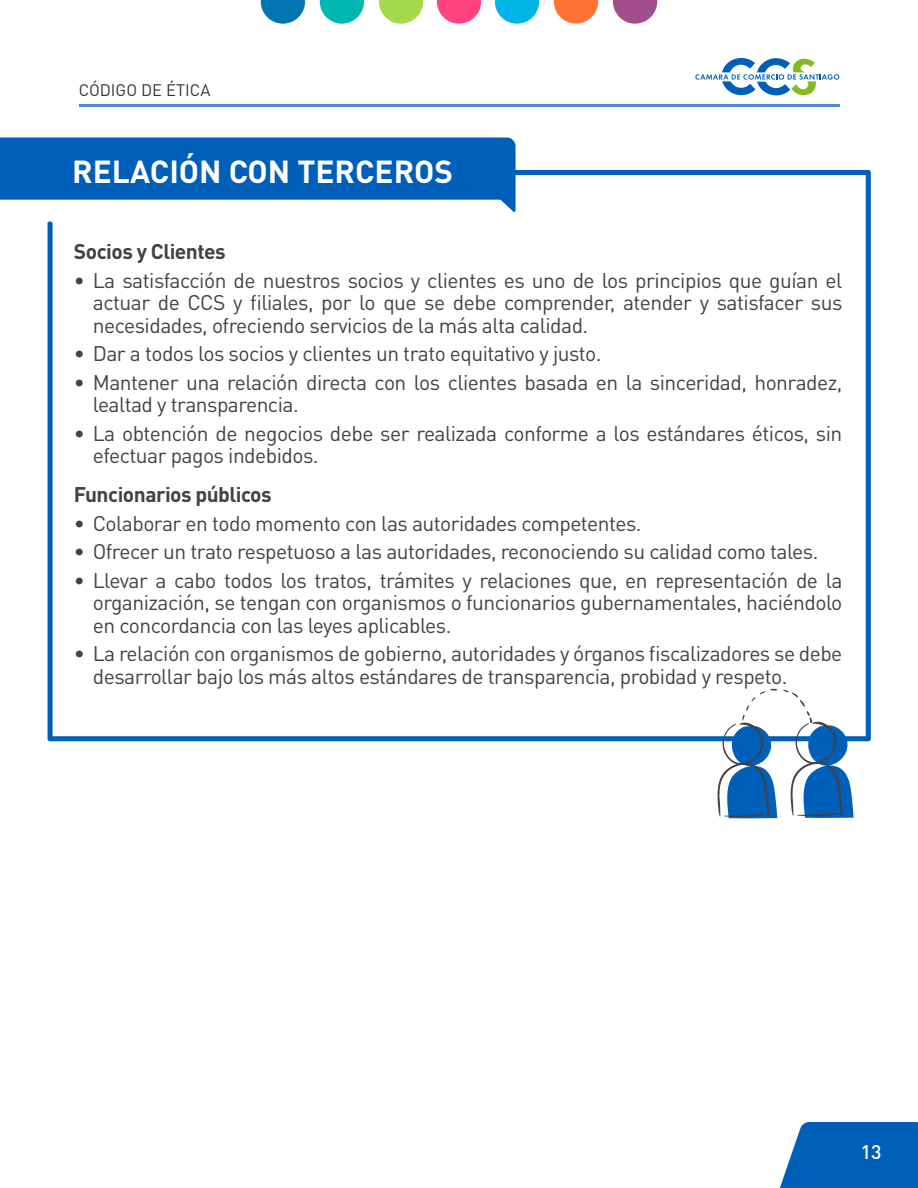
<style>
.page{position:relative;width:918px;height:1188px;background:#fff}
.page>*{position:absolute;margin:0;border:0;box-sizing:border-box;transform-origin:0 0}
.t1{font:700 31.5px "DIN Pro";color:#fff}
.t2{font:21px/22.5px "DIN Pro";letter-spacing:-.025em;color:#424244}
.t3{font:700 21px "DIN Pro";letter-spacing:-.025em;color:#424244}
.t4{font:500 19.5px "DIN Pro";color:#fff}
.t5{font:16.5px "DIN Pro";color:#000}
</style>
<div class="page">
<svg style="left:780px;top:1122px;width:138px;height:66px;background:#156cbf"></svg>
<hr style="left:79px;top:105px;width:760px;height:2px;background:#005fb9">
<svg style="left:613px;top:0;width:44px;height:24px"></svg>
<svg style="left:554px;top:0;width:44px;height:24px"></svg>
<svg style="left:495px;top:0;width:44px;height:24px"></svg>
<svg style="left:437px;top:0;width:44px;height:24px"></svg>
<svg style="left:379px;top:0;width:44px;height:24px"></svg>
<svg style="left:320px;top:0;width:44px;height:24px"></svg>
<svg style="left:261px;top:0;width:44px;height:24px"></svg>
<svg style="left:695px;top:58px;width:144px;height:37px"></svg>
<div style="left:0;top:138px;width:516px;height:62px;background:#005fb9"></div>
<svg style="left:48px;top:170px;width:823px;height:571px"></svg>
<svg style="left:717px;top:689px;width:137px;height:130px"></svg>
<p class="t5" style="left:79px;top:78px;width:133px">CÓDIGO DE ÉTICA</p>
<h1 class="t1" style="left:72px;top:150px;width:382px">RELACIÓN CON TERCEROS</h1>
<p class="t3" style="left:74px;top:238px;width:153px">Socios y Clientes</p>
<p class="t2" style="left:93px;top:268px;width:751px;text-align:justify;text-indent:-19px">• La satisfacción de nuestros socios y clientes es uno de los principios que guían el actuar de CCS y filiales, por lo que se debe comprender, atender y satisfacer sus necesidades, ofreciendo servicios de la más alta calidad.</p>
<p class="t2" style="left:74px;top:342px;width:529px">• Dar a todos los socios y clientes un trato equitativo y justo.</p>
<p class="t2" style="left:93px;top:370px;width:751px;text-indent:-19px">• Mantener una relación directa con los clientes basada en la sinceridad, honradez, lealtad y transparencia.</p>
<p class="t2" style="left:93px;top:421px;width:751px;text-indent:-19px">• La obtención de negocios debe ser realizada conforme a los estándares éticos, sin efectuar pagos indebidos.</p>
<p class="t3" style="left:74px;top:481px;width:199px">Funcionarios públicos</p>
<p class="t2" style="left:74px;top:511px;width:569px">• Colaborar en todo momento con las autoridades competentes.</p>
<p class="t2" style="left:74px;top:540px;width:746px">• Ofrecer un trato respetuoso a las autoridades, reconociendo su calidad como tales.</p>
<p class="t2" style="left:93px;top:568px;width:751px;text-align:justify;text-indent:-19px">• Llevar a cabo todos los tratos, trámites y relaciones que, en representación de la organización, se tengan con organismos o funcionarios gubernamentales, haciéndolo en concordancia con las leyes aplicables.</p>
<p class="t2" style="left:93px;top:642px;width:751px;text-indent:-19px">• La relación con organismos de gobierno, autoridades y órganos fiscalizadores se debe desarrollar bajo los más altos estándares de transparencia, probidad y respeto.</p>
<p class="t4" style="left:861px;top:1139px;width:22px">13</p>
</div>
